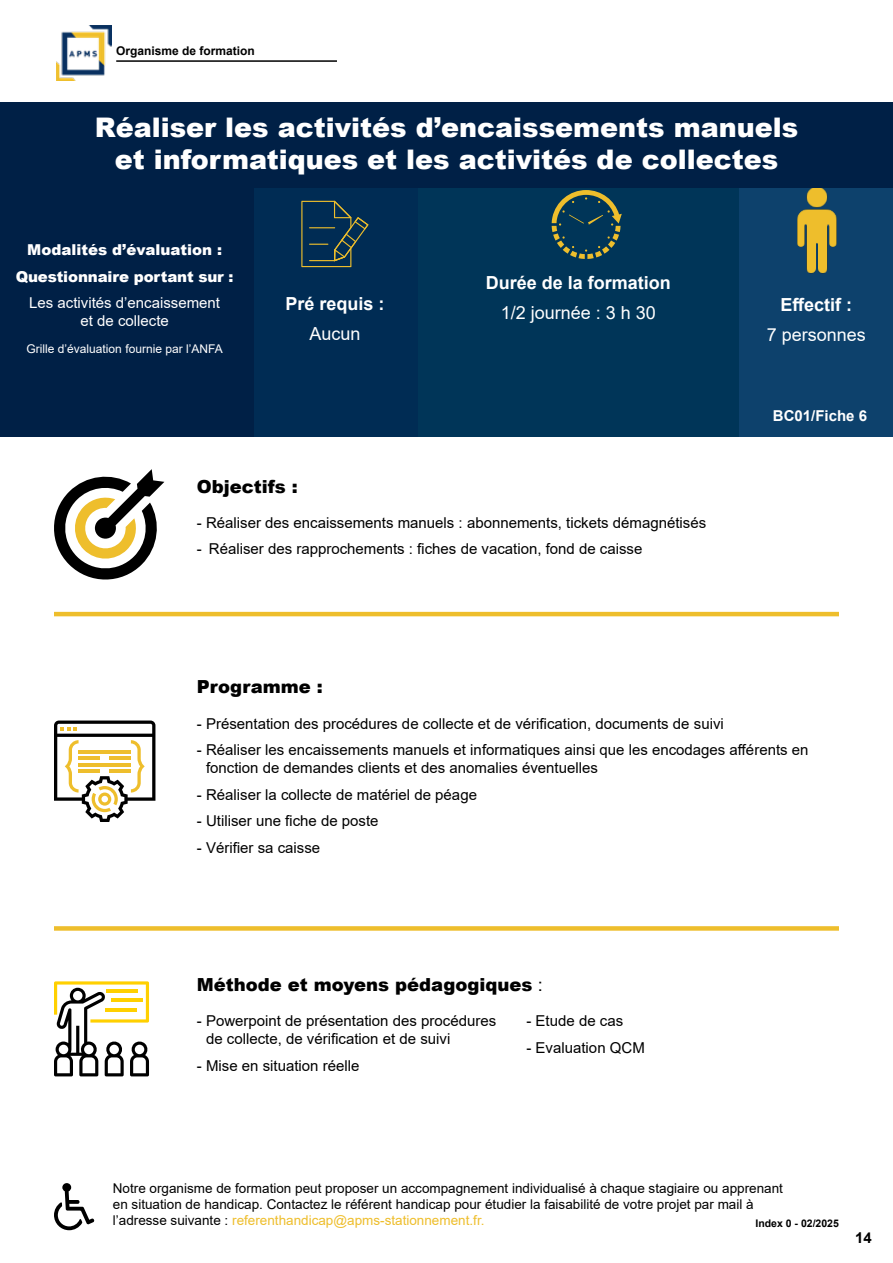
<style>
.page{position:relative;width:893px;height:1263px;background:#fff}
.page>*{position:absolute;margin:0;border:0;box-sizing:border-box;transform-origin:0 0}
.t1{font:900 27px/32.4px "Arial";color:#fff;text-align:center}
.t2{font:900 18px "Arial";color:#000}
.t3{font:700 18px "Arial";color:#fff}
.t4{font:18px "Arial";color:#fff}
.t5{font:15px/18px "Arial";color:#000}
.t6{font:900 15px/26.5px "Arial";letter-spacing:-.01em;color:#fff;text-align:center}
.t7{font:15px/18px "Arial";color:#fff;text-align:center}
.t8{font:700 15px "Arial";color:#fff}
.t9{font:700 15px "Arial";color:#000}
.t10{font:13.5px/16.2px "Arial";color:#000}
.t11{font:12px "Arial";color:#fff}
.t12{font:700 12px "Arial";color:#000}
.t13{font:700 10.5px "Arial";color:#000}
.s1{font-weight:400}
.s2{color:#eebe2c}
</style>
<div class="page">
<svg style="left:54px;top:720px;width:101px;height:102px"></svg>
<svg style="left:54px;top:981px;width:95px;height:95px"></svg>
<hr style="left:54px;top:612px;width:785px;height:4px;background:#eebe2c">
<div style="left:54px;top:926px;width:785px;height:5px;background:#eebe2c"></div>
<svg style="left:54px;top:469px;width:110px;height:111px"></svg>
<svg style="left:54px;top:1183px;width:40px;height:47px"></svg>
<div style="left:416px;top:177px;width:324px;height:260px;background:#003558"></div>
<div style="left:253px;top:177px;width:165px;height:260px;background:#002c54"></div>
<div style="left:0;top:177px;width:253px;height:260px;background:#002046"></div>
<svg style="left:301px;top:201px;width:67px;height:66px"></svg>
<svg style="left:552px;top:190px;width:70px;height:69px"></svg>
<div style="left:740px;top:176px;width:153px;height:260px;background:#0d416c"></div>
<img style="left:769px;top:187px;width:93px;height:87px">
<div style="left:0;top:102px;width:893px;height:85px;background:#002046"></div>
<img style="left:57px;top:25px;width:54px;height:56px">
<hr style="left:116px;top:60px;width:221px;height:2px;background:#000">
<p class="t12" style="left:116px;top:42px;width:140px">Organisme de formation</p>
<p class="t8" style="left:745px;top:109px;width:96px">BC01/Fiche 6</p>
<h1 class="t1" style="left:95px;top:110px;width:705px">Réaliser les activités d’encaissements manuels et informatiques et les activités de collectes</h1>
<p class="t6" style="left:16px;top:236px;width:219px">Modalités d’évaluation :<br>Questionnaire portant sur :</p>
<p class="t7" style="left:29px;top:294px;width:192px">Les activités d’encaissement et de collecte</p>
<p class="t11" style="left:27px;top:340px;width:198px">Grille d’évaluation fournie par l’ANFA</p>
<p class="t3" style="left:285px;top:291px;width:101px">Pré requis :</p>
<p class="t4" style="left:309px;top:321px;width:53px">Aucun</p>
<p class="t3" style="left:486px;top:270px;width:187px">Durée de la formation</p>
<p class="t4" style="left:501px;top:300px;width:157px">1/2 journée : 3 h 30</p>
<p class="t2" style="left:197px;top:473px;width:102px">Objectifs :</p>
<p class="t5" style="left:197px;top:513px;width:511px">- Réaliser des encaissements manuels : abonnements, tickets démagnétisés</p>
<p class="t5" style="left:197px;top:540px;width:447px">- Réaliser des rapprochements : fiches de vacation, fond de caisse</p>
<p class="t3" style="left:781px;top:292px;width:73px">Effectif :</p>
<p class="t4" style="left:767px;top:322px;width:101px">7 personnes</p>
<p class="t8" style="left:773px;top:405px;width:96px">BC01/Fiche 6</p>
<p class="t2" style="left:197px;top:674px;width:127px">Programme :</p>
<p class="t5" style="left:197px;top:714px;width:528px">- Présentation des procédures de collecte et de vérification, documents de suivi</p>
<p class="t5" style="left:206px;top:741px;width:604px;text-indent:-9px">- Réaliser les encaissements manuels et informatiques ainsi que les encodages afférents en fonction de demandes clients et des anomalies éventuelles</p>
<p class="t5" style="left:197px;top:785px;width:282px">- Réaliser la collecte de matériel de péage</p>
<p class="t5" style="left:197px;top:812px;width:183px">- Utiliser une fiche de poste</p>
<p class="t5" style="left:197px;top:838px;width:125px">- Vérifier sa caisse</p>
<p class="t2" style="left:197px;top:972px;width:347px">Méthode et moyens pédagogiques <span class="s1">:</span></p>
<p class="t5" style="left:206px;top:1012px;width:292px;text-indent:-9px">- Powerpoint de présentation des procédures de collecte, de vérification et de suivi</p>
<p class="t5" style="left:197px;top:1056px;width:164px">- Mise en situation réelle</p>
<p class="t5" style="left:526px;top:1012px;width:98px">- Etude de cas</p>
<p class="t5" style="left:526px;top:1038px;width:120px">- Evaluation QCM</p>
<p class="t10" style="left:113px;top:1180px;width:672px">Notre organisme de formation peut proposer un accompagnement individualisé à chaque stagiaire ou apprenant en situation de handicap. Contactez le référent handicap pour étudier la faisabilité de votre projet par mail à l’adresse suivante : <span class="s2">referenthandicap@apms-stationnement.fr.</span></p>
<p class="t13" style="left:755px;top:1216px;width:85px">Index 0 - 02/2025</p>
<p class="t9" style="left:855px;top:1227px;width:18px">14</p>
</div>
